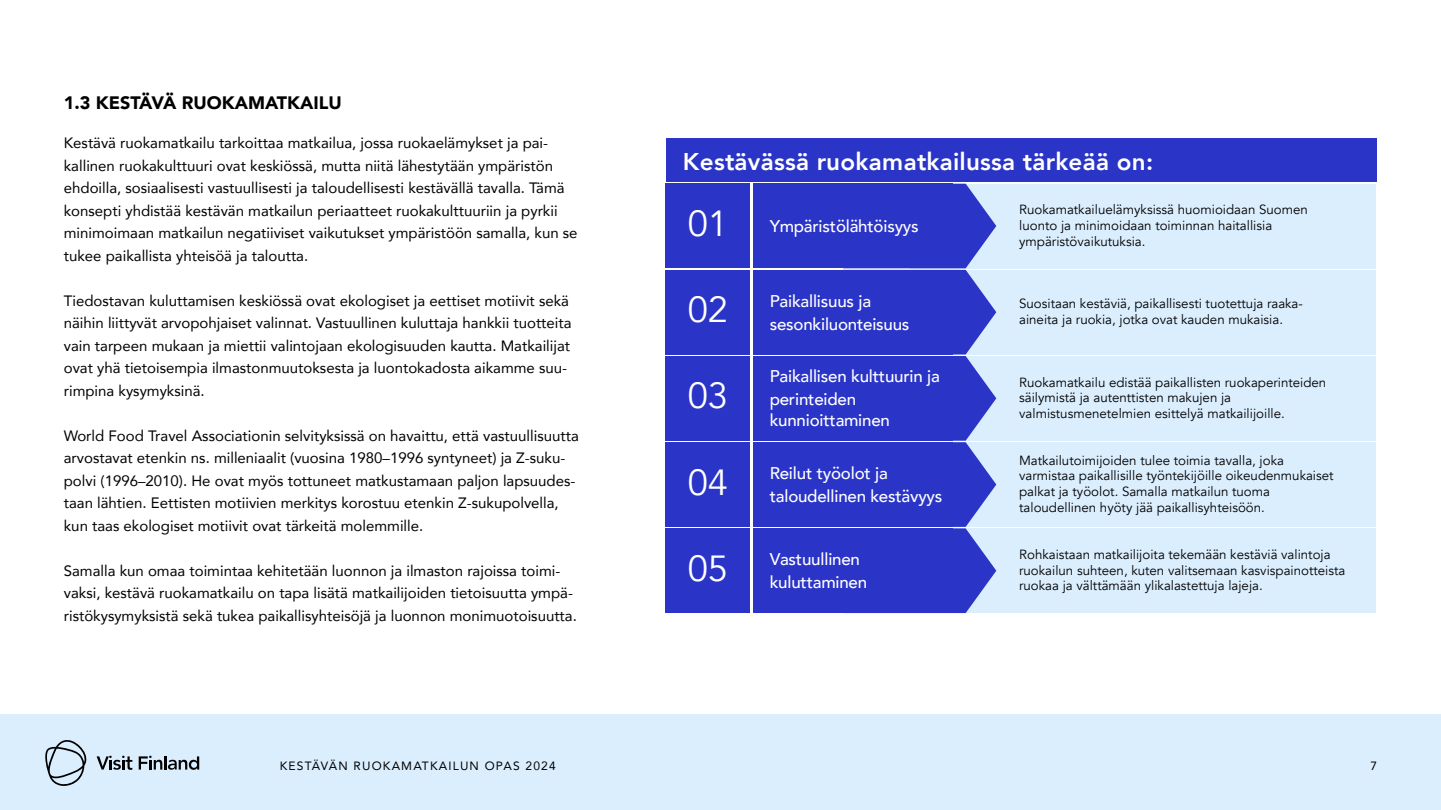
<style>
.page{position:relative;width:1441px;height:810px;background:#fff}
.page>*{position:absolute;margin:0;border:0;box-sizing:border-box;transform-origin:0 0}
.t1{font:36.3px "Avenir";color:#fff}
.t2{font:800 24.15px "Avenir";letter-spacing:.01em;color:#fff}
.t3{font:900 18px "Avenir";color:#000}
.t4{font:500 16.95px/23px "Avenir";letter-spacing:-.015em;color:#fff}
.body{font:15px/22.5px "Avenir";color:#000}
.t5{font:13.35px/15.8px "Avenir";color:#000}
.t6{font:12px "Avenir";letter-spacing:.1em;color:#000}
.s1{font-weight:400;font-size:36.3px}
</style>
<div class="page">
<div style="left:0;top:715px;width:1440px;height:95px;background:#dbeefe"></div>
<svg style="left:139px;top:756px;width:60px;height:14px"></svg>
<svg style="left:97px;top:756px;width:35px;height:14px"></svg>
<svg style="left:45px;top:740px;width:42px;height:46px"></svg>
<div style="left:909px;top:528px;width:467px;height:85px;background:#dbeefe"></div>
<div style="left:753px;top:528px;width:199px;height:85px;background:#2a34c7"></div>
<div style="left:665px;top:528px;width:84px;height:85px;background:#2a34c7"></div>
<div style="left:909px;top:442px;width:467px;height:85px;background:#dbeefe"></div>
<div style="left:753px;top:442px;width:199px;height:85px;background:#2a34c7"></div>
<div style="left:665px;top:442px;width:84px;height:85px;background:#2a34c7"></div>
<div style="left:909px;top:356px;width:467px;height:85px;background:#dbeefe"></div>
<div style="left:753px;top:356px;width:199px;height:85px;background:#2a34c7"></div>
<div style="left:665px;top:356px;width:84px;height:85px;background:#2a34c7"></div>
<div style="left:909px;top:270px;width:467px;height:85px;background:#dbeefe"></div>
<div style="left:753px;top:270px;width:199px;height:84px;background:#2a34c7"></div>
<div style="left:665px;top:270px;width:84px;height:84px;background:#2a34c7"></div>
<div style="left:909px;top:184px;width:467px;height:84px;background:#dbeefe"></div>
<div style="left:753px;top:184px;width:199px;height:84px;background:#2a34c7"></div>
<svg style="left:843px;top:184px;width:153px;height:429px"></svg>
<div style="left:665px;top:184px;width:84px;height:84px;background:#2a34c7"></div>
<div style="left:665px;top:138px;width:711px;height:44px;background:#2a34c7"></div>
<h2 class="t3" style="left:64px;top:87px;width:279px">1.3 KESTÄVÄ RUOKAMATKAILU</h2>
<p class="body" style="left:64px;top:131px;width:515px">Kestävä ruokamatkailu tarkoittaa matkailua, jossa ruokaelämykset ja pai&shy;kallinen ruokakulttuuri ovat keskiössä, mutta niitä lähestytään ympäristön ehdoilla, sosiaalisesti vastuullisesti ja taloudellisesti kestävällä tavalla. Tämä konsepti yhdistää kestävän matkailun periaatteet ruokakulttuuriin ja pyrkii minimoimaan matkailun negatiiviset vaikutukset ympäristöön samalla, kun se tukee paikallista yhteisöä ja taloutta.</p>
<p class="body" style="left:64px;top:289px;width:509px">Tiedostavan kuluttamisen keskiössä ovat ekologiset ja eettiset motiivit sekä näihin liittyvät arvopohjaiset valinnat. Vastuullinen kuluttaja hankkii tuotteita vain tarpeen mukaan ja miettii valintojaan ekologisuuden kautta. Matkailijat ovat yhä tietoisempia ilmastonmuutoksesta ja luontokadosta aikamme suu&shy;rimpina kysymyksinä.</p>
<p class="body" style="left:64px;top:424px;width:516px">World Food Travel Associationin selvityksissä on havaittu, että vastuullisuutta arvostavat etenkin ns. milleniaalit (vuosina 1980–1996 syntyneet) ja Z-suku&shy;polvi (1996–2010). He ovat myös tottuneet matkustamaan paljon lapsuudes&shy;taan lähtien. Eettisten motiivien merkitys korostuu etenkin Z-sukupolvella, kun taas ekologiset motiivit ovat tärkeitä molemmille.</p>
<p class="body" style="left:64px;top:559px;width:514px">Samalla kun omaa toimintaa kehitetään luonnon ja ilmaston rajoissa toimi&shy;vaksi, kestävä ruokamatkailu on tapa lisätä matkailijoiden tietoisuutta ympä&shy;ristökysymyksistä sekä tukea paikallisyhteisöjä ja luonnon monimuotoisuutta.</p>
<p class="t4" style="left:687px;top:547px;width:181px;text-indent:82px">Vastuullinen<br><sup>05</sup> kuluttaminen</p>
<p class="t5" style="left:1019px;top:547px;width:328px">Rohkaistaan matkailijoita tekemään kestäviä valintoja ruokailun suhteen, kuten valitsemaan kasvispainotteista ruokaa ja välttämään ylikalastettuja lajeja.</p>
<p class="t2" style="left:682px;top:143px;width:472px">Kestävässä ruokamatkailussa tärkeää on:</p>
<p class="t4" style="left:687px;top:214px;width:232px"><span class="s1">01</span> Ympäristölähtöisyys</p>
<p class="t5" style="left:1019px;top:202px;width:290px">Ruokamatkailuelämyksissä huomioidaan Suomen luonto ja minimoidaan toiminnan haitallisia ympäristövaikutuksia.</p>
<p class="t4" style="left:687px;top:289px;width:223px;text-indent:82px">Paikallisuus ja<br><sup>02</sup> sesonkiluonteisuus</p>
<p class="t5" style="left:1019px;top:296px;width:285px">Suositaan kestäviä, paikallisesti tuotettuja raaka&shy;aineita ja ruokia, jotka ovat kauden mukaisia.</p>
<p class="t4" style="left:769px;top:364px;width:172px;line-height:22.4px">Paikallisen kulttuurin ja perinteiden kunnioittaminen</p>
<p class="t1" style="left:687px;top:374px;width:42px">03</p>
<p class="t5" style="left:1019px;top:374px;width:308px">Ruokamatkailu edistää paikallisten ruokaperinteiden säilymistä ja autenttisten makujen ja valmistusmenetelmien esittelyä matkailijoille.</p>
<p class="t4" style="left:687px;top:461px;width:256px;text-indent:82px">Reilut työolot ja<br><sup>04</sup> taloudellinen kestävyys</p>
<p class="t5" style="left:1019px;top:453px;width:316px">Matkailutoimijoiden tulee toimia tavalla, joka varmistaa paikallisille työntekijöille oikeudenmukaiset palkat ja työolot. Samalla matkailun tuoma taloudellinen hyöty jää paikallisyhteisöön.</p>
<p class="t6" style="left:280px;top:756px;width:277px">KESTÄVÄN RUOKAMATKAILUN OPAS 2024</p>
<p class="t6" style="left:1370px;top:756px;width:8px">7</p>
</div>
